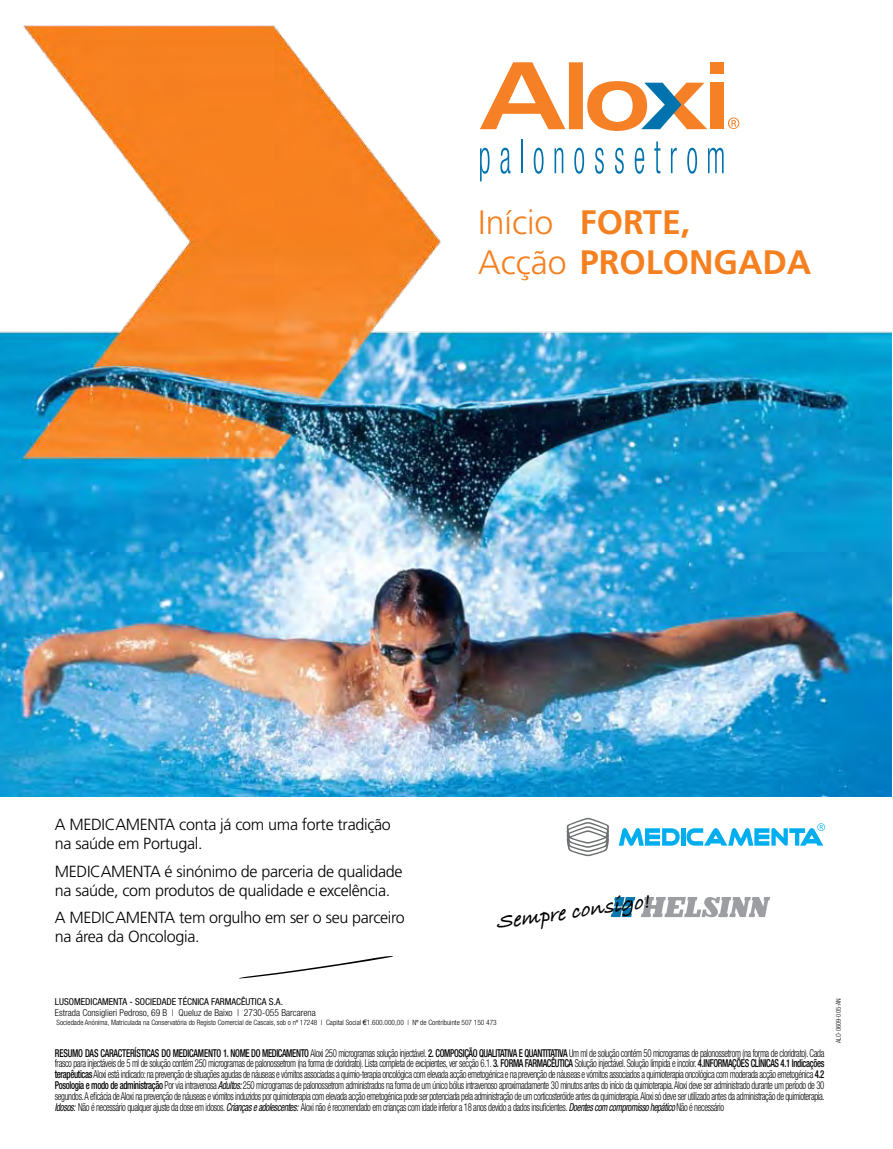
<style>
.page{position:relative;width:893px;height:1149px;background:#fff}
.page>*{position:absolute;margin:0;border:0;box-sizing:border-box;transform-origin:0 0}
.t1{font:700 33.9px/40.7px "Frutiger";color:#f58020}
.t2{font:italic 700 21.75px "Bradley Hand ITC";color:#000}
.t3{font:300 16.2px/19px "Frutiger";letter-spacing:-.02em;color:#000}
.t4{font:300 condensed 10.8px/10.8px "Helvetica Neue";letter-spacing:-.04em;color:#000;text-align:justify;scale:.8 1}
.t5{font:300 condensed 9.6px "Helvetica Neue";color:#000}
.t6{font:condensed 9.6px "Helvetica Neue";color:#000}
.t7{font:300 condensed 7.35px "Helvetica Neue";color:#000}
.t8{font:300 condensed 6.6px "Helvetica Neue";color:#000}
.s1{font-weight:300}
.s2{font-family:"Arial";font-weight:400;font-stretch:normal}
.s3{font-weight:500}
.s4{font-weight:400;font-style:italic}
</style>
<div class="page">
<img style="left:0;top:25px;width:892px;height:771px">
<svg style="left:728px;top:117px;width:11px;height:12px"></svg>
<svg style="left:480px;top:62px;width:85px;height:67px"></svg>
<div style="left:569px;top:62px;width:14px;height:67px;background:#f58025"></div>
<svg style="left:587px;top:80px;width:120px;height:52px"></svg>
<div style="left:710px;top:83px;width:14px;height:46px;background:#f58025"></div>
<div style="left:710px;top:63px;width:14px;height:11px;background:#f58025"></div>
<svg style="left:480px;top:148px;width:10px;height:33px"></svg>
<svg style="left:500px;top:148px;width:10px;height:26px"></svg>
<hr style="left:521px;top:140px;width:2px;height:33px;background:#0073ae">
<svg style="left:534px;top:148px;width:9px;height:26px"></svg>
<svg style="left:555px;top:148px;width:8px;height:25px"></svg>
<svg style="left:574px;top:148px;width:10px;height:26px"></svg>
<svg style="left:615px;top:148px;width:9px;height:26px"></svg>
<svg style="left:595px;top:148px;width:9px;height:26px"></svg>
<svg style="left:635px;top:148px;width:9px;height:26px"></svg>
<svg style="left:654px;top:141px;width:6px;height:32px"></svg>
<svg style="left:671px;top:148px;width:6px;height:25px"></svg>
<svg style="left:687px;top:148px;width:10px;height:26px"></svg>
<svg style="left:708px;top:148px;width:16px;height:25px"></svg>
<svg style="left:567px;top:817px;width:42px;height:38px"></svg>
<hr style="left:681px;top:828px;width:4px;height:17px;background:#00aeef">
<svg style="left:619px;top:828px;width:61px;height:17px"></svg>
<svg style="left:686px;top:823px;width:139px;height:22px"></svg>
<svg style="left:611px;top:897px;width:24px;height:19px"></svg>
<svg style="left:641px;top:897px;width:129px;height:19px"></svg>
<svg style="left:239px;top:956px;width:154px;height:23px"></svg>
<h1 class="t1" style="left:478px;top:202px;width:335px"><span class="s1">Início</span> FORTE,<br><span class="s1">Acção</span> PROLONGADA</h1>
<h3 class="t3" style="left:55px;top:814px;width:338px">A Medicam enta conta já com uma forte tradição na saúde em Portugal.</h3>
<h3 class="t3" style="left:55px;top:861px;width:349px">Medicam enta é sinónimo de parceria de qualidade na saúde, com produtos de qualidade e excelência.</h3>
<h3 class="t3" style="left:55px;top:907px;width:352px">A Medicam enta tem orgulho em ser o seu parceiro na área da Oncologia.</h3>
<h2 class="t2" style="left:494px;top:909px;width:156px;rotate:-8deg">Sempre consigo!</h2>
<p class="t6" style="left:55px;top:995px;width:230px">LUSOMEDICAMENTA - SOCIEDADE TÉCNICA FARMACÊUTICA S.A.</p>
<p class="t5" style="left:55px;top:1006px;width:262px">Estrada Consiglieri Pedroso, 69 B | Queluz de Baixo | 2730-055 Barcarena</p>
<p class="t7" style="left:57px;top:1017px;width:442px">Sociedade Anónima, Matriculada na Conservatória do Registo Comercial de Cascais, sob o nº 17248 | Capital Social <span class="s2">€</span>1.600.000,00 | Nº de Contribuinte 507 150 473</p>
<p class="t4" style="left:55px;top:1046px;width:964px"><span class="s3">RESUMO DAS CARACTERÍSTICAS DO MEDICAMENTO 1. NOME DO MEDICAMENTO</span> Aloxi 250 microgramas solução injectável. <span class="s3">2. COMPOSIÇÃO QUALITATIVA E QUANTITATIVA</span> Um ml de solução contém 50 microgramas de palonossetrom (na forma de cloridrato). Cada frasco para injectáveis de 5 ml de solução contém 250 microgramas de palonossetrom (na forma de cloridrato). Lista completa de excipientes, ver secção 6.1. <span class="s3">3. FORMA FARMACÊUTICA</span> Solução injectável. Solução límpida e incolor. <span class="s3">4.INFORMAÇÕES CLÍNICAS 4.1 Indicações terapêuticas</span> Aloxi está indicado: na prevenção de situações agudas de náuseas e vómitos associadas a quimio-terapia oncológica com elevada acção emetogénica e na prevenção de náuseas e vómitos associados a quimioterapia oncológica com moderada acção emetogénica <span class="s3">4.2<br>Posologia e modo de administração</span> Por via intravenosa <span class="s4">Adultos:</span> 250 microgramas de palonossetrom administrados na forma de um único bólus intravenoso aproximadamente 30 minutos antes do início da quimioterapia. Aloxi deve ser administrado durante um período de 30 segundos. A eficácia de Aloxi na prevenção de náuseas e vómitos induzidos por quimioterapia com elevada acção emetogénica pode ser potenciada pela administração de um corticosteróide antes da quimioterapia. Aloxi só deve ser utilizado antes da administração de quimioterapia.<br><span class="s4">Idosos:</span> Não é necessário qualquer ajuste da dose em idosos. <span class="s4">Crianças e adolescentes:</span> Aloxi não é recomendado em crianças com idade inferior a 18 anos devido a dados insuficientes. <span class="s4">Doentes com compromisso hepático</span> Não é necessário</p>
<p class="t8" style="left:835px;top:1043px;width:47px;rotate:-90deg">ALO-0609-005-AN</p>
</div>
